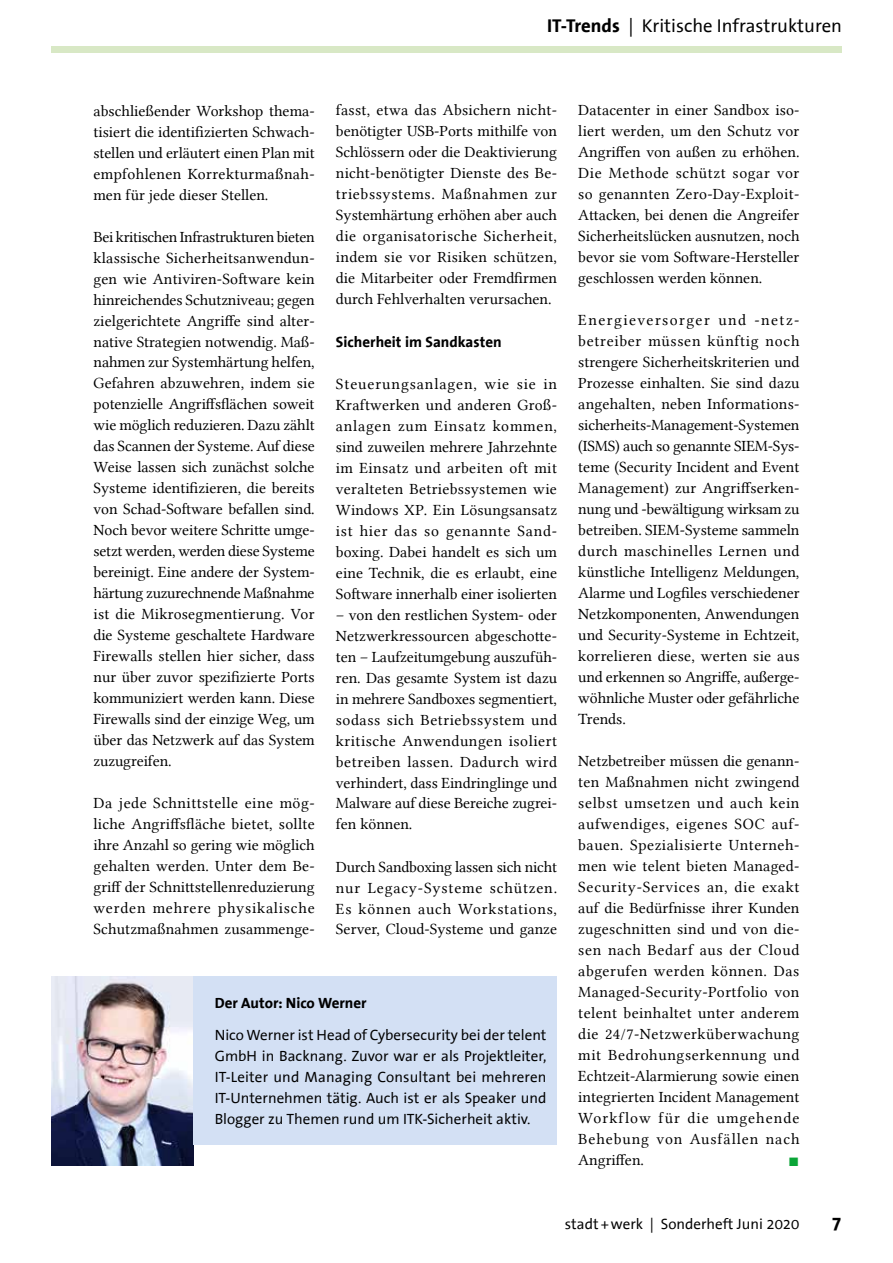
<style>
.page{position:relative;width:893px;height:1263px;background:#fff}
.page>*{position:absolute;margin:0;border:0;box-sizing:border-box;transform-origin:0 0}
.t1{font:19.5px "Lin Libertine";color:#0aa537}
.t2{font:18.75px "The Sans Office";color:#000}
.t3{font:700 18.75px "The Sans Office";color:#000}
.t4{font:15.75px/21px "Lin Libertine";color:#000;text-align:justify}
.t5{font:15px/21px "The Sans Office";color:#000;text-align:justify}
.t6{font:700 15px "The Sans Office";color:#000}
.s1{font-weight:700}
</style>
<div class="page">
<div style="left:51px;top:46px;width:791px;height:6px;background:#d8e8c5"></div>
<img style="left:51px;top:976px;width:142px;height:189px">
<div style="left:193px;top:976px;width:364px;height:168px;background:#d3e0f4"></div>
<p class="t2" style="left:547px;top:16px;width:296px"><span class="s1">IT-Trends</span> | Kritische Infrastrukturen</p>
<p class="t4" style="left:94px;top:100px;width:223px">abschließender Workshop thema&shy;tisiert die identifizierten Schwach&shy;stellen und erläutert einen Plan mit empfohlenen Korrekturmaßnah&shy;men für jede dieser Stellen.</p>
<p class="t4" style="left:94px;top:226px;width:223px">Bei kritischen Infrastrukturen bieten klassische Sicherheitsanwendun&shy;gen wie Antiviren-Software kein hinreichendes Schutzniveau; gegen zielgerichtete Angriffe sind alter&shy;native Strategien notwendig. Maß&shy;nahmen zur Systemhärtung helfen, Gefahren abzuwehren, indem sie potenzielle Angriffsflächen soweit wie möglich reduzieren. Dazu zählt das Scannen der Systeme. Auf diese Weise lassen sich zunächst solche Systeme identifizieren, die bereits von Schad-Software befallen sind.<br>Noch bevor weitere Schritte umge&shy;setzt werden, werden diese Systeme bereinigt. Eine andere der System&shy;härtung zuzurechnende Maßnahme ist die Mikrosegmentierung. Vor die Systeme geschaltete Hardware Firewalls stellen hier sicher, dass nur über zuvor spezifizierte Ports kommuniziert werden kann. Diese Firewalls sind der einzige Weg, um über das Netzwerk auf das System zuzugreifen.</p>
<p class="t4" style="left:94px;top:793px;width:223px">Da jede Schnittstelle eine mög&shy;liche Angriffsfläche bietet, sollte ihre Anzahl so gering wie möglich gehalten werden. Unter dem Be&shy;griff der Schnittstellenreduzierung werden mehrere physikalische Schutzmaßnahmen zusammenge-</p>
<p class="t4" style="left:336px;top:100px;width:223px">fasst, etwa das Absichern nicht&shy;benötigter USB-Ports mithilfe von Schlössern oder die Deaktivierung nicht-benötigter Dienste des Be&shy;triebssystems. Maßnahmen zur Systemhärtung erhöhen aber auch die organisatorische Sicherheit, indem sie vor Risiken schützen, die Mitarbeiter oder Fremdfirmen durch Fehlverhalten verursachen.</p>
<p class="t6" style="left:336px;top:334px;width:167px">Sicherheit im Sandkasten</p>
<p class="t4" style="left:336px;top:373px;width:223px">Steuerungsanlagen, wie sie in Kraftwerken und anderen Groß&shy;anlagen zum Einsatz kommen, sind zuweilen mehrere Jahrzehnte im Einsatz und arbeiten oft mit veralteten Betriebssystemen wie Windows XP. Ein Lösungsansatz ist hier das so genannte Sand&shy;boxing. Dabei handelt es sich um eine Technik, die es erlaubt, eine Software innerhalb einer isolierten</p>
<p class="t4" style="left:336px;top:604px;width:223px">– von den restlichen System- oder Netzwerkressourcen abgeschotte&shy;ten – Laufzeitumgebung auszufüh&shy;ren. Das gesamte System ist dazu in mehrere Sandboxes segmentiert, sodass sich Betriebssystem und kritische Anwendungen isoliert betreiben lassen. Dadurch wird verhindert, dass Eindringlinge und Malware auf diese Bereiche zugrei&shy;fen können.</p>
<p class="t4" style="left:336px;top:856px;width:223px">Durch Sandboxing lassen sich nicht nur Legacy-Systeme schützen.<br>Es können auch Workstations, Server, Cloud-Systeme und ganze</p>
<p class="t6" style="left:215px;top:995px;width:153px">Der Autor: Nico Werner</p>
<p class="t5" style="left:215px;top:1025px;width:333px">Nico Werner ist Head of Cybersecurity bei der telent GmbH in Backnang. Zuvor war er als Projektleiter, IT-Leiter und Managing Consultant bei mehreren IT-Unternehmen tätig. Auch ist er als Speaker und Blogger zu Themen rund um ITK-Sicherheit aktiv.</p>
<p class="t4" style="left:578px;top:100px;width:223px">Datacenter in einer Sandbox iso&shy;liert werden, um den Schutz vor Angriffen von außen zu erhöhen.<br>Die Methode schützt sogar vor so genannten Zero-Day-Exploit-Attacken, bei denen die Angreifer Sicherheitslücken ausnutzen, noch bevor sie vom Software-Hersteller geschlossen werden können.</p>
<p class="t4" style="left:578px;top:310px;width:223px">Energieversorger und -netz&shy;betreiber müssen künftig noch strengere Sicherheitskriterien und Prozesse einhalten. Sie sind dazu angehalten, neben Informations&shy;sicherheits-Management-Systemen (ISMS) auch so genannte SIEM-Sys&shy;teme (Security Incident and Event Management) zur Angriffserken&shy;nung und -bewältigung wirksam zu betreiben. SIEM-Systeme sammeln durch maschinelles Lernen und künstliche Intelligenz Meldungen, Alarme und Logfiles verschiedener Netzkomponenten, Anwendungen und Security-Systeme in Echtzeit, korrelieren diese, werten sie aus und erkennen so Angriffe, außerge&shy;wöhnliche Muster oder gefährliche Trends.</p>
<p class="t4" style="left:578px;top:751px;width:223px">Netzbetreiber müssen die genann&shy;ten Maßnahmen nicht zwingend selbst umsetzen und auch kein aufwendiges, eigenes SOC auf&shy;bauen. Spezialisierte Unterneh&shy;men wie telent bieten Managed-Security-Services an, die exakt auf die Bedürfnisse ihrer Kunden zugeschnitten sind und von die&shy;sen nach Bedarf aus der Cloud abgerufen werden können. Das Managed-Security-Portfolio von telent beinhaltet unter anderem die 24/7-Netzwerküberwachung mit Bedrohungserkennung und Echtzeit-Alarmierung sowie einen integrierten Incident Management Workflow für die umgehende Behebung von Ausfällen nach Angriffen.</p>
<p class="t1" style="left:788px;top:1148px;width:13px">■</p>
<p class="t5" style="left:565px;top:1214px;width:236px">stadt +werk | Sonderheft Juni 2020</p>
<p class="t3" style="left:832px;top:1212px;width:12px">7</p>
</div>
